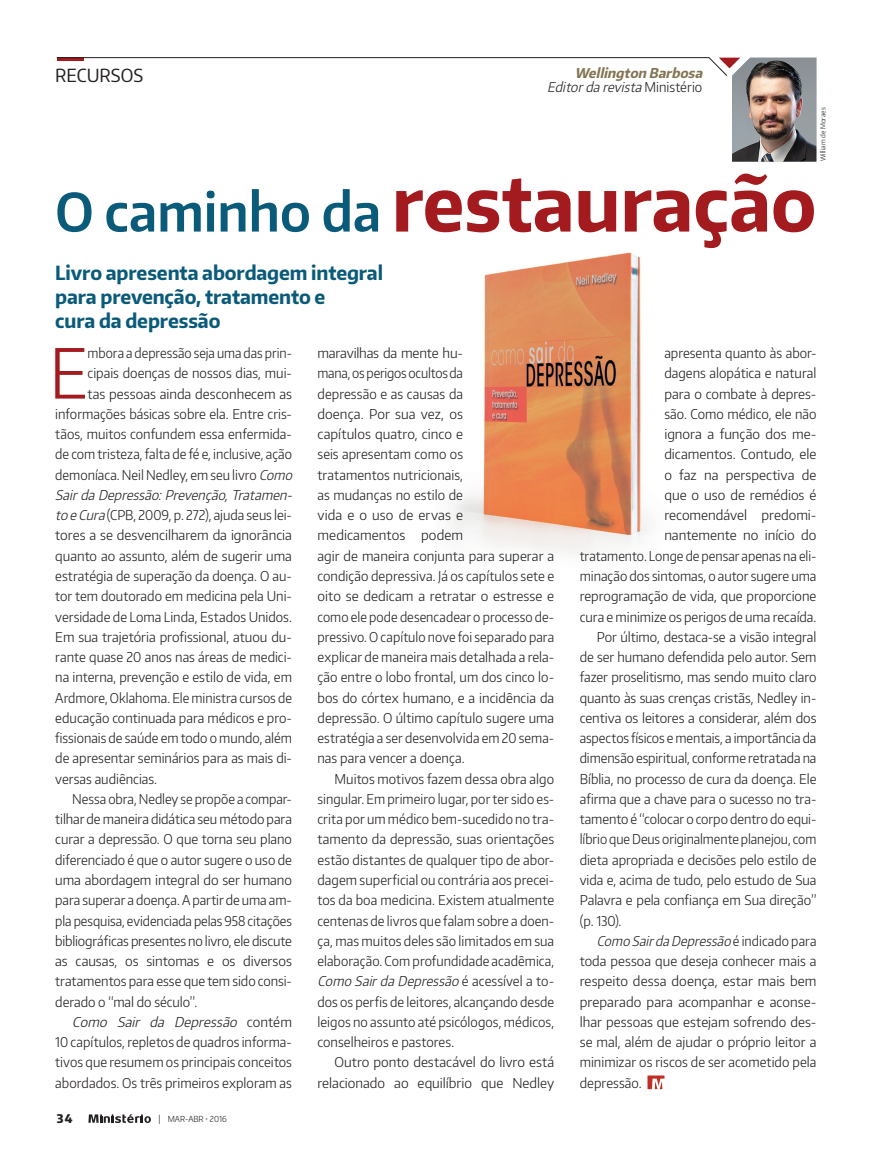
<style>
.page{position:relative;width:876px;height:1149px;background:#fff}
.page>*{position:absolute;margin:0;border:0;box-sizing:border-box;transform-origin:0 0}
.Titulo{font:700 75px "Encode Sans Narrow";color:#a31b1e}
.TextoCap{font:300 68.25px "Encode Sans Narrow";color:#a31b1e}
.Lead{font:700 19.5px/24px "Encode Sans Narrow";letter-spacing:-.005em;color:#0a5a79}
.antetitulo{font:18px "Encode Sans Narrow";color:#231f20}
.Texto{font:300 13.5px/20.2px "Encode Sans Narrow";color:#231f20;text-align:justify}
.TextoCap-2{font:300 13.5px "Encode Sans Narrow";color:#231f20}
.TextoCap-3{font:italic 300 13.5px "Encode Sans Narrow";color:#231f20}
.Autor_quali{font:italic 300 13.5px "Encode Sans Narrow";color:#231f20}
.Autor{font:italic 700 13.5px "Encode Sans Narrow";color:#837453}
.t1{font:800 12px "Encode Sans Narrow";color:#231f20}
.t2{font:300 8.25px "Encode Sans Narrow";color:#231f20}
.Crédito{font:300 6.75px "Encode Sans Narrow";letter-spacing:.02em;color:#231f20}
.s1{font-style:normal}
.s2{font-weight:600;font-size:52.5px;color:#0a5a79}
.s3{font-style:italic}
.s4{font-size:9px}
</style>
<div class="page">
<svg style="left:88px;top:1114px;width:63px;height:8px"></svg>
<img style="left:453px;top:252px;width:196px;height:302px">
<svg style="left:56px;top:57px;width:760px;height:105px"></svg>
<svg style="left:647px;top:1075px;width:17px;height:13px"></svg>
<p class="antetitulo" style="left:55px;top:64px;width:89px">RECURSOS</p>
<p class="Autor" style="left:575px;top:64px;width:133px">Wellington Barbosa</p>
<p class="Autor_quali" style="left:547px;top:78px;width:157px">Editordarevista<span class="s1">M i n i s t é r i o</span></p>
<p class="Crédito" style="left:819px;top:161px;width:56px;rotate:-90deg">William de Moraes</p>
<p class="Titulo" style="left:55px;top:154px;width:763px"><span class="s2">O caminho da</span> restauração</p>
<p class="Lead" style="left:55px;top:259px;width:329px">Livro apresenta abordagem integral para prevenção, tratamento e<br>cura da depressão</p>
<p class="TextoCap" style="left:49px;top:328px;width:40px">E</p>
<p class="TextoCap-2" style="left:88px;top:344px;width:206px">mbora a depressão seja uma das prin-</p>
<p class="TextoCap-2" style="left:88px;top:364px;width:206px">cipais doenças de nossos dias, mui-</p>
<p class="TextoCap-2" style="left:88px;top:384px;width:206px">tas pessoas ainda desconhecem as</p>
<p class="TextoCap-2" style="left:55px;top:405px;width:238px">informações básicas sobre ela. Entre cris-</p>
<p class="TextoCap-2" style="left:55px;top:425px;width:238px">tãos, muitos confundem essa enfermida-</p>
<p class="TextoCap-2" style="left:55px;top:445px;width:238px">de com tristeza, falta de fé e, inclusive, ação</p>
<p class="TextoCap-2" style="left:55px;top:465px;width:242px">demoníaca. Neil Nedley, em seu livro <span class="s3">Como</span></p>
<p class="TextoCap-3" style="left:55px;top:486px;width:242px">SairdaDepressão:Prevenção,Tratamen-</p>
<p class="TextoCap-2" style="left:55px;top:506px;width:238px"><span class="s3">to eCura</span>(CPB, 2009, p. 272), ajuda seus lei-</p>
<p class="TextoCap-2" style="left:55px;top:526px;width:238px">tores a se desvencilharem da ignorância</p>
<p class="TextoCap-2" style="left:55px;top:546px;width:238px">quanto ao assunto, além de sugerir uma</p>
<p class="TextoCap-2" style="left:55px;top:567px;width:238px">estratégia de superação da doença. O au-</p>
<p class="TextoCap-2" style="left:55px;top:587px;width:238px">tor tem doutorado em medicina pela Uni-</p>
<p class="TextoCap-2" style="left:55px;top:607px;width:238px">versidade de Loma Linda, Estados Unidos.</p>
<p class="TextoCap-2" style="left:55px;top:627px;width:238px">Em sua trajetória profissional, atuou du-</p>
<p class="TextoCap-2" style="left:55px;top:648px;width:238px">rante quase 20 anos nas áreas de medici-</p>
<p class="TextoCap-2" style="left:55px;top:668px;width:238px">na interna, prevenção e estilo de vida, em</p>
<p class="TextoCap-2" style="left:55px;top:688px;width:238px">Ardmore, Oklahoma. Ele ministra cursos de</p>
<p class="TextoCap-2" style="left:55px;top:708px;width:238px">educação continuada para médicos e pro-</p>
<p class="TextoCap-2" style="left:55px;top:729px;width:238px">fissionais de saúde em todo o mundo, além</p>
<p class="TextoCap-2" style="left:55px;top:749px;width:238px">de apresentar seminários para as mais di-</p>
<p class="TextoCap-2" style="left:55px;top:769px;width:103px">versas audiências.</p>
<p class="Texto" style="left:55px;top:788px;width:238px;text-align:left;text-indent:17px">Nessa obra, Nedley se propõe a compar&shy;tilhar de maneira didática seu método para curar a depressão. O que torna seu plano diferenciado é que o autor sugere o uso de uma abordagem integral do ser humano para superar a doença. A partir de uma am&shy;pla pesquisa, evidenciada pelas 958 citações bibliográficas presentes no livro, ele discute as causas, os sintomas e os diversos tratamentos para esse que tem sido consi&shy;derado o “mal do século”.</p>
<p class="Texto" style="left:55px;top:1010px;width:238px;text-indent:17px"><span class="s3">Como Sair da Depressão</span> c o n t é m 10 capítulos, repletos de quadros informa&shy;tivos que resumem os principais conceitos abordados. Os três primeiros exploram as</p>
<p class="t1" style="left:57px;top:1110px;width:17px">34</p>
<p class="t2" style="left:158px;top:1113px;width:70px"><span class="s4">|</span> MAR-ABR • 2016</p>
<p class="Texto" style="left:317px;top:342px;width:238px;text-align:left">maravilhas da mente hu-<br>mana, os perigos ocultos da<br>depressão e as causas da<br>doença. Por sua vez, os<br>capítulos quatro, cinco e<br>seis apresentam como os<br>tratamentos nutricionais,<br>as mudanças no estilo de<br>vida e o uso de ervas e<br>medicamentos podem<br>agir de maneira conjunta para superar a condição depressiva. Já os capítulos sete e oito se dedicam a retratar o estresse e como ele pode desencadear o processo de&shy;pressivo. O capítulo nove foi separado para explicar de maneira mais detalhada a rela&shy;ção entre o lobo frontal, um dos cinco lo&shy;bos do córtex humano, e a incidência da depressão. O último capítulo sugere uma estratégia a ser desenvolvida em 20 sema&shy;nas para vencer a doença.</p>
<p class="Texto" style="left:317px;top:767px;width:238px;text-indent:17px">Muitos motivos fazem dessa obra algo singular. Em primeiro lugar, por ter sido es&shy;crita por um médico bem-sucedido no tra&shy;tamento da depressão, suas orientações estão distantes de qualquer tipo de abor&shy;dagem superficial ou contrária aos precei&shy;tos da boa medicina. Existem atualmente centenas de livros que falam sobre a doen&shy;ça, mas muitos deles são limitados em sua elaboração. Com profundidade acadêmica, <span class="s3">Como SairdaDepressão</span> é a c e s s ív e l a t o - dos os perfis de leitores, alcançando desde leigos no assunto até psicólogos, médicos, conselheiros e pastores.</p>
<p class="Texto" style="left:317px;top:1051px;width:238px;text-align:right">Outro ponto destacável do livro está relacionado ao equilíbrio que Nedley</p>
<p class="Texto" style="left:580px;top:342px;width:238px;text-align:right">apresenta quanto às abor-<br>dagens alopática e natural<br>para o combate à depres-<br>são. Como médico, ele não<br>ignora a função dos me-<br>dicamentos. Contudo, ele<br>o faz na perspectiva de<br>que o uso de remédios é recomendável predomi-<br>nantemente no início do<br>tratamento. Longe de pensar apenas na eli&shy;minação dos sintomas, o autor sugere uma reprogramação de vida, que proporcione cura e minimize os perigos de uma recaída.</p>
<p class="Texto" style="left:580px;top:626px;width:238px;text-indent:17px">Por último, destaca-se a visão integral de ser humano defendida pelo autor. Sem fazer proselitismo, mas sendo muito claro quanto às suas crenças cristãs, Nedley in&shy;centiva os leitores a considerar, além dos aspectos físicos e mentais, a importância da dimensão espiritual, conforme retratada na Bíblia, no processo de cura da doença. Ele afirma que a chave para o sucesso no tra&shy;tamento é “colocar o corpo dentro do equi&shy;líbrio que Deus originalmente planejou, com dieta apropriada e decisões pelo estilo de vida e, acima de tudo, pelo estudo de Sua Palavra e pela confiança em Sua direção” (p. 130).</p>
<p class="Texto" style="left:580px;top:929px;width:238px;text-indent:17px"><span class="s3">Como SairdaDepressão</span> é i n d i c a d o p a r a toda pessoa que deseja conhecer mais a respeito dessa doença, estar mais bem preparado para acompanhar e aconse&shy;lhar pessoas que estejam sofrendo des&shy;se mal, além de ajudar o próprio leitor a minimizar os riscos de ser acometido pela depressão.</p>
</div>
